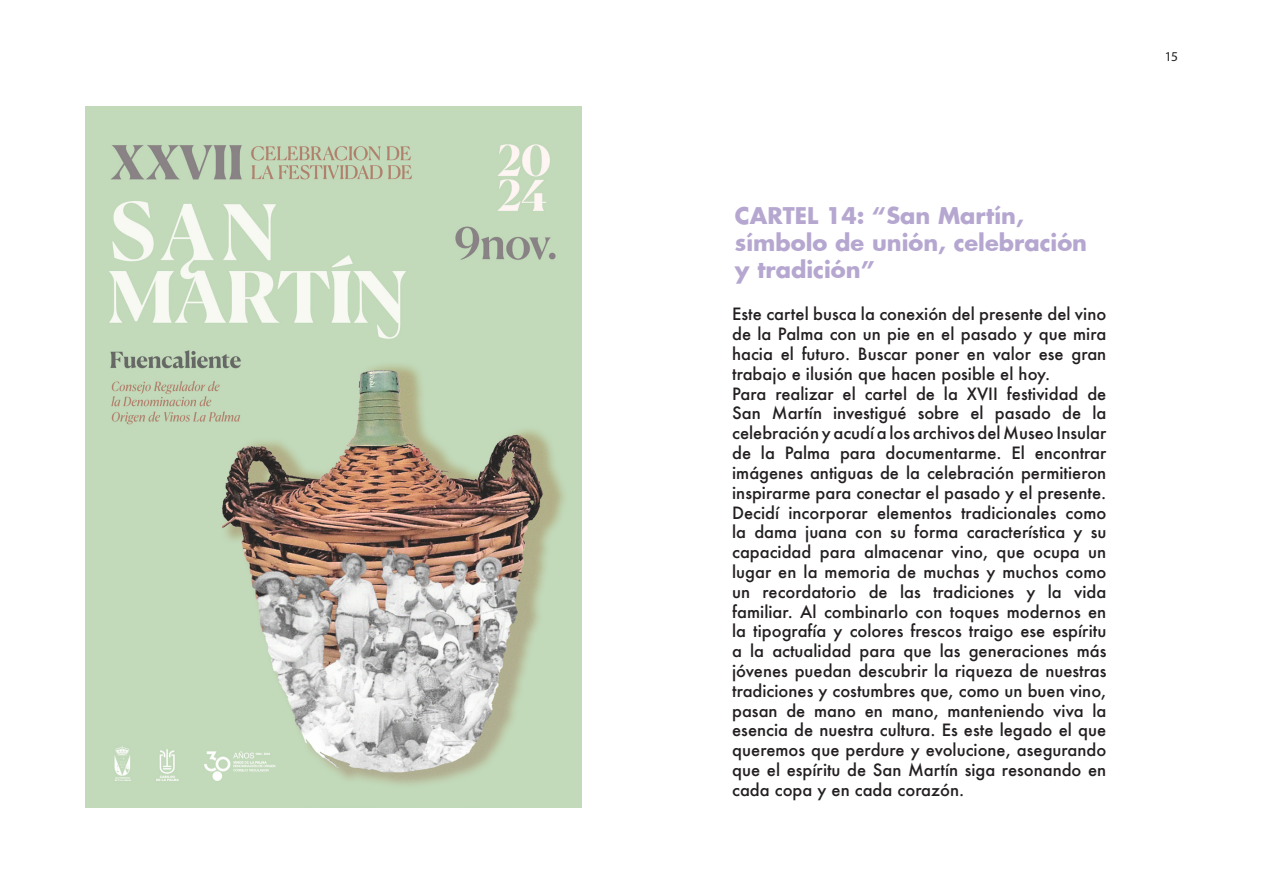
<style>
.page{position:relative;width:1263px;height:893px;background:#fff}
.page>*{position:absolute;margin:0;border:0;box-sizing:border-box;transform-origin:0 0}
.t1{font:700 22.5px/27px "Futura";color:#b5a7d0}
.t2{font:500 16.5px/19.8px "Futura";color:#231f20;text-align:justify}
.t3{font:13.5px "Myriad Pro";color:#231f20}
</style>
<div class="page">
<img style="left:85px;top:106px;width:496px;height:702px">
<p class="t1" style="left:735px;top:202px;width:354px">CARTEL 14: “San Martín, símbolo de unión, celebración y tradición”</p>
<p class="t2" style="left:732px;top:304px;width:376px">Este cartel busca la conexión del presente del vino de la Palma con un pie en el pasado y que mira hacia el futuro. Buscar poner en valor ese gran trabajo e ilusión que hacen posible el hoy.</p>
<p class="t2" style="left:732px;top:383px;width:376px">Para realizar el cartel de la XVII festividad de San Martín investigué sobre el pasado de la celebración y acudí a los archivos del Museo Insular de la Palma para documentarme. El encontrar imágenes antiguas de la celebración permitieron inspirarme para conectar el pasado y el presente.<br>Decidí incorporar elementos tradicionales como la dama juana con su forma característica y su capacidad para almacenar vino, que ocupa un lugar en la memoria de muchas y muchos como un recordatorio de las tradiciones y la vida familiar. Al combinarlo con toques modernos en la tipografía y colores frescos traigo ese espíritu a la actualidad para que las generaciones más jóvenes puedan descubrir la riqueza de nuestras tradiciones y costumbres que, como un buen vino, pasan de mano en mano, manteniendo viva la esencia de nuestra cultura. Es este legado el que queremos que perdure y evolucione, asegurando que el espíritu de San Martín siga resonando en cada copa y en cada corazón.</p>
<p class="t3" style="left:1165px;top:48px;width:15px">15</p>
</div>
